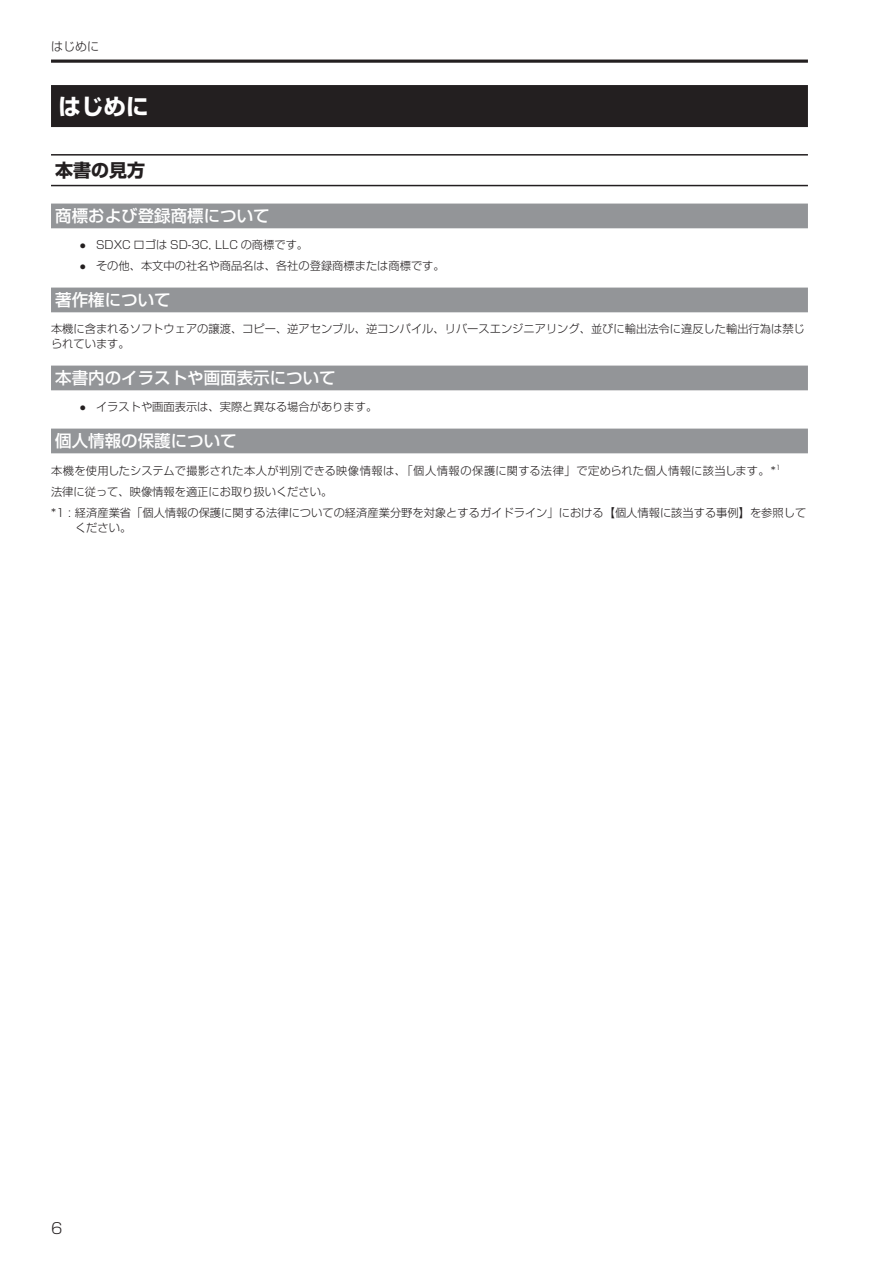
<style>
.page{position:relative;width:893px;height:1263px;background:#fff}
.page>*{position:absolute;margin:0;border:0;box-sizing:border-box;transform-origin:0 0}
.t1{font:700 22.5px "Shin Go Pro";color:#fff}
.t2{font:700 18px "Shin Go Pro";color:#231f20}
.t3{font:500 16.5px "Shin Go Pro";color:#fff}
.t4{font:300 15px "Shin Go Pro";color:#231f20}
.t5{font:300 12px "Shin Go Pro";color:#231f20}
.t6{font:300 11.25px/21px "Shin Go Pro";color:#231f20}
.s1{font-family:"Arial";font-weight:400}
</style>
<div class="page">
<hr style="left:51px;top:60px;width:757px;height:3px;background:#231f20">
<div style="left:51px;top:85px;width:757px;height:42px;background:#231f20"></div>
<hr style="left:51px;top:154px;width:757px;height:2px;background:#231f20">
<hr style="left:51px;top:185px;width:757px;height:1px;background:#231f20">
<div style="left:51px;top:204px;width:757px;height:24px;background:#939598"></div>
<div style="left:51px;top:288px;width:757px;height:24px;background:#939598"></div>
<div style="left:51px;top:366px;width:757px;height:24px;background:#939598"></div>
<div style="left:51px;top:429px;width:757px;height:24px;background:#939598"></div>
<p class="t5" style="left:51px;top:37px;width:49px">はじめに</p>
<h1 class="t1" style="left:59px;top:89px;width:91px">はじめに</h1>
<h2 class="t2" style="left:55px;top:156px;width:92px">本書の見方</h2>
<h3 class="t3" style="left:55px;top:202px;width:216px">商標および登録商標について</h3>
<p class="t6" style="left:80px;top:233px;width:230px"><span class="s1">●</span> SDXC ロゴは SD-3C, LLC の商標です。</p>
<p class="t6" style="left:80px;top:254px;width:367px"><span class="s1">●</span> その他、本文中の社名や商品名は、各社の登録商標または商標です。</p>
<h3 class="t3" style="left:55px;top:286px;width:117px">著作権について</h3>
<p class="t6" style="left:51px;top:320px;width:755px;line-height:15px">本機に含まれるソフトウェアの譲渡、コピー、逆アセンブル、逆コンパイル、リバースエンジニアリング、並びに輸出法令に違反した輸出行為は禁じられています。</p>
<h3 class="t3" style="left:55px;top:364px;width:282px">本書内のイラストや画面表示について</h3>
<p class="t6" style="left:80px;top:395px;width:299px"><span class="s1">●</span> イラストや画面表示は、実際と異なる場合があります。</p>
<h3 class="t3" style="left:55px;top:427px;width:183px">個人情報の保護について</h3>
<p class="t6" style="left:51px;top:458px;width:757px">本機を使用したシステムで撮影された本人が判別できる映像情報は、「個人情報の保護に関する法律」で定められた個人情報に該当します。*<sup>1<br></sup>法律に従って、映像情報を適正にお取り扱いください。<br>*1 : 経済産業省「個人情報の保護に関する法律についての経済産業分野を対象とするガイドライン」における【個人情報に該当する事例】を参照して</p>
<p class="t6" style="left:75px;top:515px;width:58px">ください。</p>
<h3 class="t4" style="left:51px;top:1216px;width:13px">6</h3>
</div>
